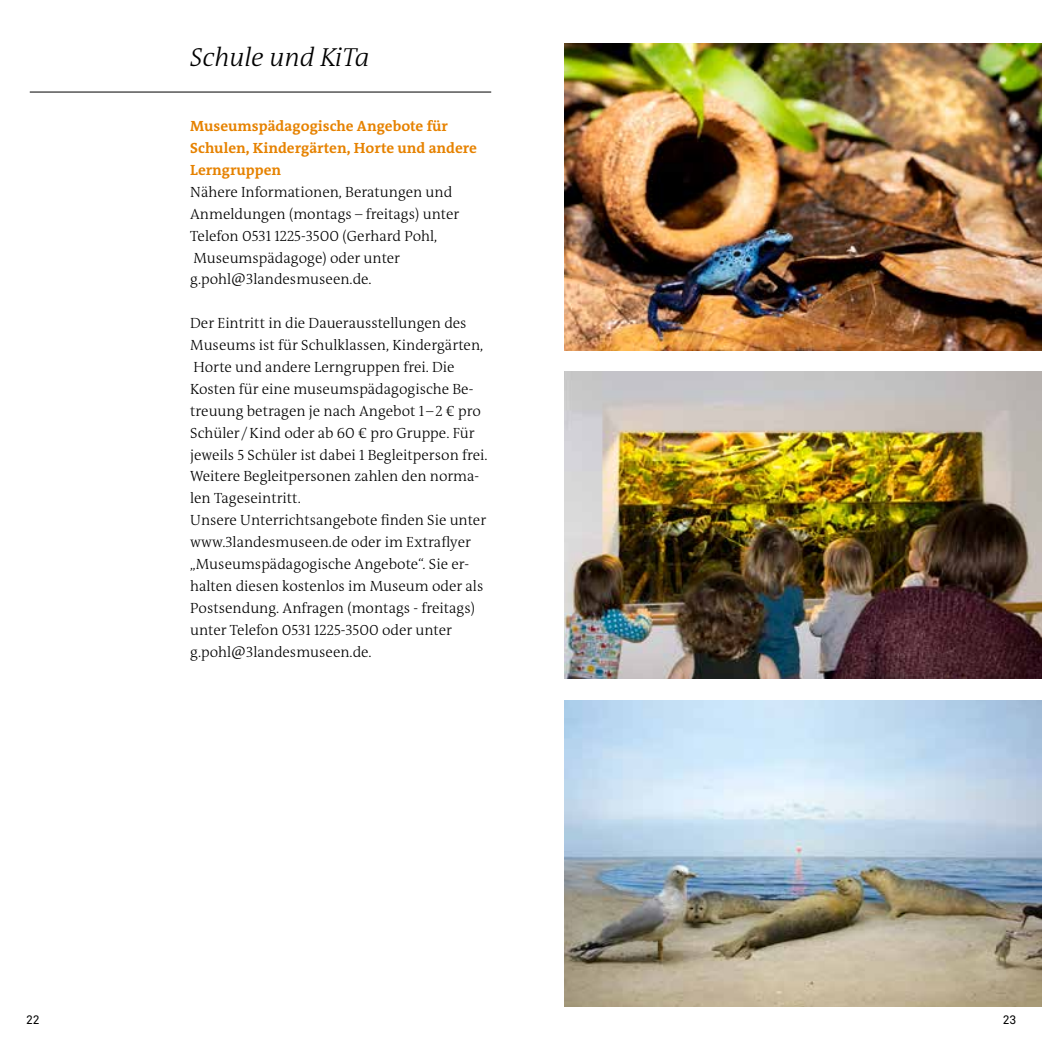
<style>
.page{position:relative;width:1042px;height:1042px;background:#fff}
.page>*{position:absolute;margin:0;border:0;box-sizing:border-box;transform-origin:0 0}
.t1{font:italic 300 26.25px "The Antiqua B W3";color:#000}
.t2{font:300 14.88px/21.9px "The Antiqua B W3";color:#000}
.t3{font:700 14.88px/21.9px "The Antiqua B W7";color:#e68200}
.t4{font:12.25px "Akkurat";color:#000}
</style>
<div class="page">
<hr style="left:30px;top:92px;width:461px;height:1px;background:#000">
<img style="left:564px;top:44px;width:478px;height:306px">
<img style="left:564px;top:700px;width:478px;height:306px">
<img style="left:564px;top:372px;width:478px;height:306px">
<h1 class="t1" style="left:190px;top:40px;width:181px">Schule und KiTa</h1>
<p class="t3" style="left:190px;top:115px;width:288px">Museumspädagogische Angebote für<br>Schulen, Kindergärten, Horte und andere<br>Lerngruppen</p>
<p class="t2" style="left:190px;top:181px;width:270px">Nähere Informationen, Beratungen und Anmeldungen (montags – freitags) unter Telefon 0531 1225-3500 (Gerhard Pohl, Museumspädagoge) oder unter g.pohl@3landesmuseen.de.</p>
<p class="t2" style="left:190px;top:312px;width:299px">Der Eintritt in die Dauerausstellungen des Museums ist für Schulklassen, Kindergärten, Horte und andere Lerngruppen frei. Die Kosten für eine museumspädagogische Be&shy;treuung betragen je nach Angebot 1–2 € pro Schüler/Kind oder ab 60 € pro Gruppe. Für jeweils 5 Schüler ist dabei 1 Begleitperson frei.<br>Weitere Begleitpersonen zahlen den norma&shy;len Tageseintritt.<br>Unsere Unterrichtsangebote finden Sie unter www.3landesmuseen.de oder im Extraflyer „Museumspädagogische Angebote“. Sie er&shy;halten diesen kostenlos im Museum oder als Postsendung. Anfragen (montags - freitags) unter Telefon 0531 1225-3500 oder unter g.pohl@3landesmuseen.de.</p>
<p class="t4" style="left:26px;top:1012px;width:15px">22</p>
<p class="t4" style="left:1003px;top:1012px;width:15px">23</p>
</div>
